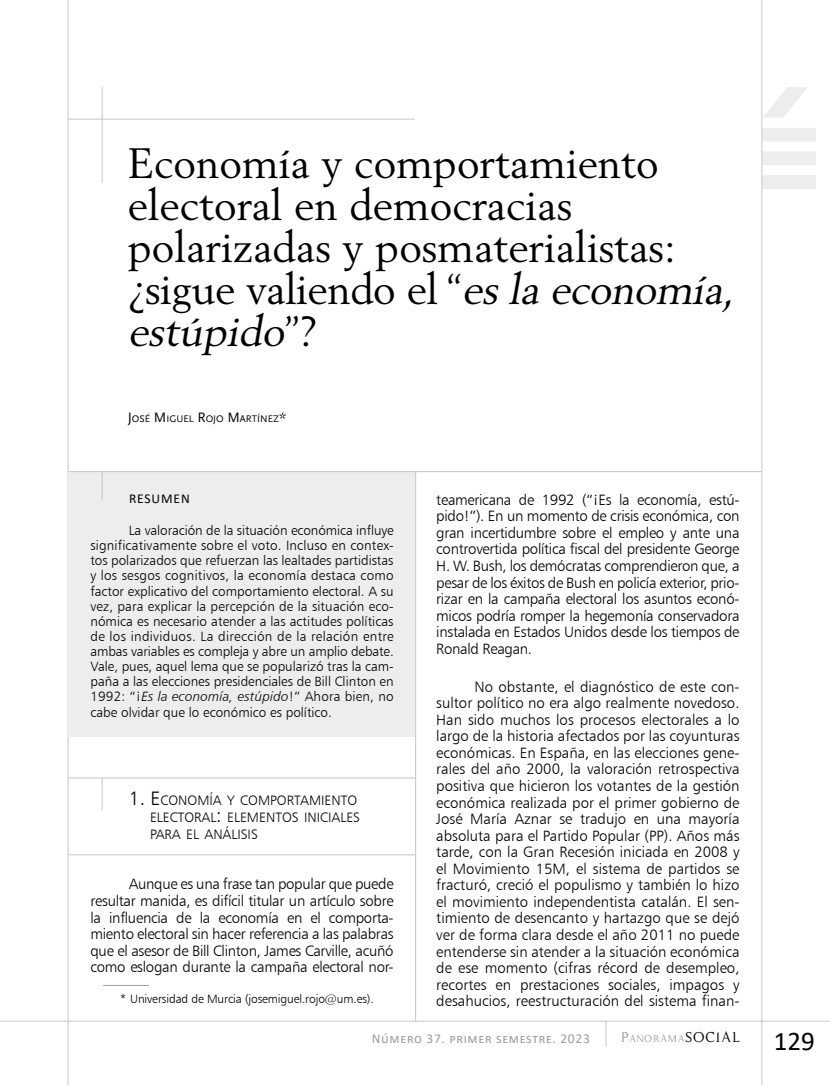
<style>
.page{position:relative;width:830px;height:1085px;background:#fff}
.page>*{position:absolute;margin:0;border:0;box-sizing:border-box;transform-origin:0 0}
.t1{font:42px/42px "Berling";color:#000}
.t2{font:27px "Calibri";color:#000}
.t3{font:15px/16.5px "Humanist 777 BT Light B";letter-spacing:-.02em;color:#000;text-align:justify}
.t4{font:13.65px/16.6px "Humanist 777 BT Light B";color:#000;text-align:justify}
.t5{font:13.5px/15.1px "Humanist 777 BT Light B";color:#000;text-align:justify}
.t6{font:13.5px "Calibri";letter-spacing:.05em;color:#9d9d9c}
.t7{font:13.5px "Calibri";letter-spacing:.065em;color:#000}
.t8{font:12px "Humanist 777 BT Light B";letter-spacing:-.01em;color:#000}
.t9{font:11.55px "Kopy Katt Kut";letter-spacing:.07em;color:#9d9d9c}
.t10{font:10.05px "Scala Sans Caps";color:#000}
.s1{font-style:italic}
.s2{font-size:14.25px}
.s3{font-family:"Humanist 777 BT Light Italic B"}
.s4{font-size:19.5px}
.s5{font-size:16.5px}
.s6{font-size:16.5px;color:#000}
</style>
<div class="page">
<svg style="left:762px;top:87px;width:45px;height:31px"></svg>
<div style="left:762px;top:128px;width:53px;height:13px;background:#ecedef"></div>
<div style="left:762px;top:151px;width:53px;height:14px;background:#ecedef"></div>
<div style="left:762px;top:175px;width:53px;height:14px;background:#ecedef"></div>
<hr style="left:68px;top:119px;width:347px;height:1px;background:#c6c6c6">
<hr style="left:102px;top:87px;width:1px;height:96px;background:#c6c6c6">
<hr style="left:0;top:1020px;width:829px;height:1px;background:#c6c6c6">
<hr style="left:761px;top:0;width:1px;height:1084px;background:#c6c6c6">
<hr style="left:68px;top:0;width:1px;height:1084px;background:#c6c6c6">
<svg style="left:605px;top:1020px;width:1px;height:26px"></svg>
<div style="left:68px;top:471px;width:347px;height:265px;background:#ededed"></div>
<hr style="left:68px;top:471px;width:693px;height:1px;background:#c6c6c6">
<svg style="left:102px;top:472px;width:1px;height:27px"></svg>
<hr style="left:103px;top:984px;width:46px;height:1px;background:#9d9d9c">
<hr style="left:415px;top:471px;width:1px;height:549px;background:#c6c6c6">
<hr style="left:102px;top:777px;width:1px;height:32px;background:#c6c6c6">
<hr style="left:68px;top:777px;width:347px;height:1px;background:#c6c6c6">
<hr style="left:68px;top:854px;width:347px;height:1px;background:#c6c6c6">
<h1 class="t1" style="left:128px;top:142px;width:616px">Economía y comportamiento electoral en democracias polarizadas y posmaterialistas: ¿sigue valiendo el “<span class="s1">esla economía, estúpido</span>” ?</h1>
<p class="t10" style="left:128px;top:413px;width:160px"><span class="s2">J</span>OSÉ <span class="s2">M</span>IGUEL <span class="s2">R</span>OJO <span class="s2">M</span>ARTÍNEZ<span class="s2">*</span></p>
<p class="t7" style="left:129px;top:489px;width:62px">RESUMEN</p>
<p class="t5" style="left:90px;top:522px;width:305px;text-indent:38px">La valoración de la situación económica influye significativamente sobre el voto. Incluso en contex&shy;tos polarizados que refuerzan las lealtades partidistas y los sesgos cognitivos, la economía destaca como factor explicativo del comportamiento electoral. A su vez, para explicar la percepción de la situación eco&shy;nómica es necesario atender a las actitudes políticas de los individuos. La dirección de la relación entre ambas variables es compleja y abre un amplio debate.<br>Vale, pues, aquel lema que se popularizó tras la cam&shy;paña a las elecciones presidenciales de Bill Clinton en 1992: “¡<span class="s3">Es la economía, estúpido</span>!” Ahora bien, no cabe olvidar que lo económico es político.</p>
<p class="t4" style="left:150px;top:792px;width:210px;text-indent:-21px"><span class="s4">1. E</span>CONOMÍA Y COMPORTAMIENTO ELECTORAL<span class="s4">:</span> ELEMENTOS INICIALES PARA EL ANÁLISIS</p>
<p class="t3" style="left:90px;top:875px;width:304px;text-indent:38px">Aunque es una frase tan popular que puede resultar manida, es difícil titular un artículo sobre la influencia de la economía en el comporta&shy;miento electoral sin hacer referencia a las palabras que el asesor de Bill Clinton, James Carville, acuñó como eslogan durante la campaña electoral nor-</p>
<p class="t8" style="left:120px;top:991px;width:255px">* Universidad de Murcia (josemiguel.rojo@um.es).</p>
<p class="t3" style="left:436px;top:491px;width:304px">teamericana de 1992 (“¡Es la economía, estú&shy;pido!”). En un momento de crisis económica, con gran incertidumbre sobre el empleo y ante una controvertida política fiscal del presidente George H. W. Bush, los demócratas comprendieron que, a pesar de los éxitos de Bush en policía exterior, prio&shy;rizar en la campaña electoral los asuntos econó&shy;micos podría romper la hegemonía conservadora instalada en Estados Unidos desde los tiempos de Ronald Reagan.</p>
<p class="t3" style="left:436px;top:677px;width:304px;text-indent:38px">No obstante, el diagnóstico de este con&shy;sultor político no era algo realmente novedoso.<br>Han sido muchos los procesos electorales a lo largo de la historia afectados por las coyunturas económicas. En España, en las elecciones gene&shy;rales del año 2000, la valoración retrospectiva positiva que hicieron los votantes de la gestión económica realizada por el primer gobierno de José María Aznar se tradujo en una mayoría absoluta para el Partido Popular (PP). Años más tarde, con la Gran Recesión iniciada en 2008 y el Movimiento 15M, el sistema de partidos se fracturó, creció el populismo y también lo hizo el movimiento independentista catalán. El sen&shy;timiento de desencanto y hartazgo que se dejó ver de forma clara desde el año 2011 no puede entenderse sin atender a la situación económica de ese momento (cifras récord de desempleo, recortes en prestaciones sociales, impagos y desahucios, reestructuración del sistema finan-</p>
<p class="t9" style="left:620px;top:1030px;width:120px"><span class="s5">P</span>ANORAMA<span class="s6">SOCIAL</span></p>
<p class="t6" style="left:371px;top:1029px;width:219px">Número 37. primer semestre. 2023</p>
<h2 class="t2" style="left:773px;top:1021px;width:43px">129</h2>
</div>
